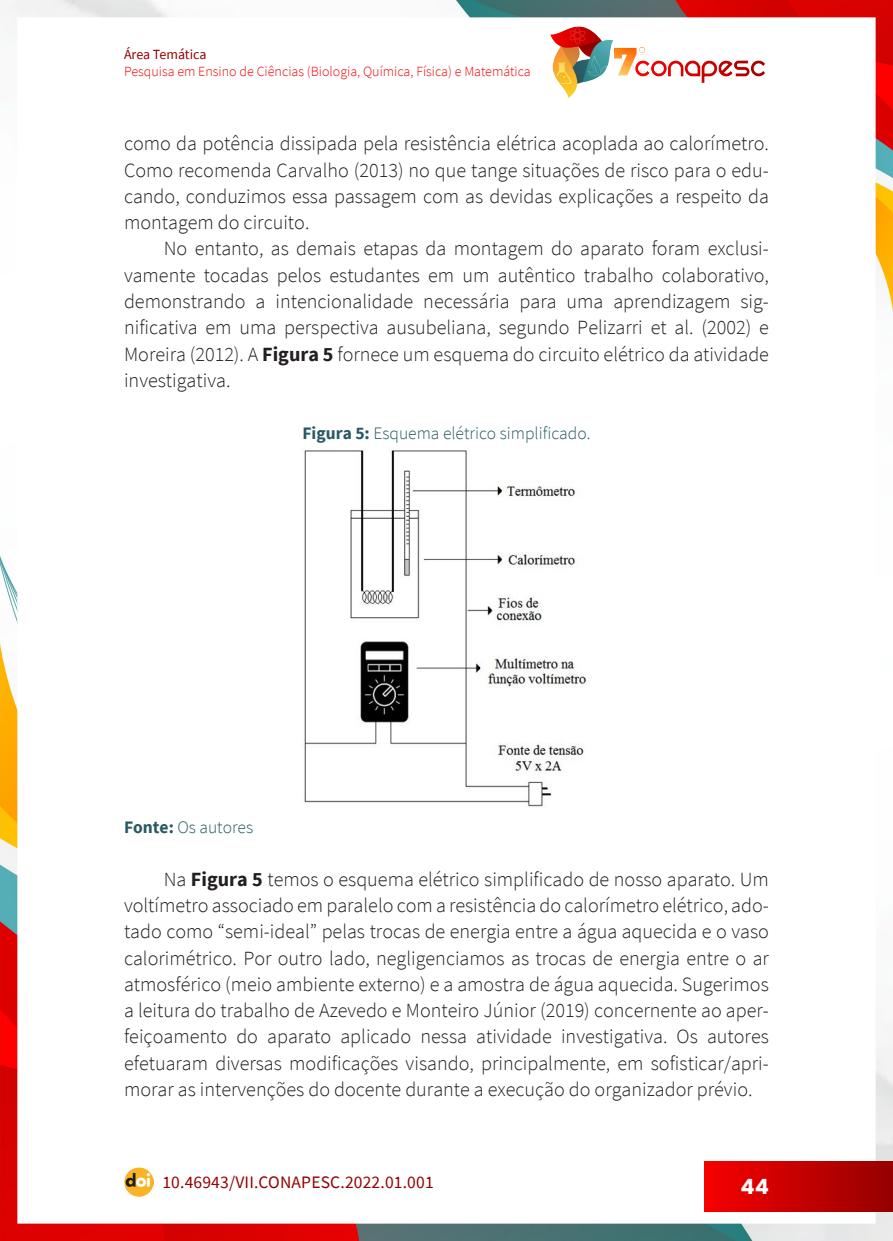
<style>
.page{position:relative;width:893px;height:1241px;background:#fff}
.page>*{position:absolute;margin:0;border:0;box-sizing:border-box;transform-origin:0 0}
.t1{font:700 21px "Poppins";color:#fff}
._7_CORPO{font:300 20.12px/26.2px "Source Sans Pro";color:#231f20;text-align:justify}
._12_LEGENDAS{font:300 17.5px "Source Sans Pro";color:#295a64}
.t2{font:17.5px "Source Sans Pro";letter-spacing:.01em;color:#940000}
._13_FONTES{font:300 17.5px "Source Sans Pro";color:#295a64}
.t3{font:300 14px "Source Sans Pro";color:#f80000}
.t4{font:14px "Source Sans Pro";letter-spacing:-.005em;color:#940000}
.s1{font-weight:700}
</style>
<div class="page">
<img style="left:0;top:0;width:893px;height:1240px">
<div style="left:17px;top:17px;width:859px;height:1206px;background:#fff"></div>
<img style="left:124px;top:1167px;width:30px;height:29px">
<div style="left:704px;top:1161px;width:189px;height:49px;background:linear-gradient(to right,#f80000,#950000)"></div>
<img style="left:550px;top:26px;width:215px;height:72px">
<img style="left:304px;top:450px;width:282px;height:357px">
<p class="t4" style="left:124px;top:45px;width:84px">Área Temática</p>
<p class="t3" style="left:124px;top:62px;width:408px">Pesquisa em Ensino de Ciências (Biologia, Química, Física) e Matemática</p>
<p class="_7_CORPO" style="left:124px;top:130px;width:646px">como da potência dissipada pela resistência elétrica acoplada ao calorímetro.<br>Como recomenda Carvalho (2013) no que tange situações de risco para o edu&shy;cando, conduzimos essa passagem com as devidas explicações a respeito da montagem do circuito.</p>
<p class="_7_CORPO" style="left:124px;top:235px;width:646px;text-indent:40px">No entanto, as demais etapas da montagem do aparato foram exclusi&shy;vamente tocadas pelos estudantes em um autêntico trabalho colaborativo, demonstrando a intencionalidade necessária para uma aprendizagem sig&shy;nificativa em uma perspectiva ausubeliana, segundo Pelizarri et al. (2002) e Moreira (2012). A <span class="s1">Figura 5</span> fornece um esquema do circuito elétrico da atividade investigativa.</p>
<p class="_12_LEGENDAS" style="left:302px;top:422px;width:290px"><span class="s1">Figura 5:</span> Esquema elétrico simplificado.</p>
<p class="_13_FONTES" style="left:124px;top:816px;width:131px"><span class="s1">Fonte:</span> Os autores</p>
<p class="_7_CORPO" style="left:124px;top:865px;width:646px;text-indent:40px">Na <span class="s1">Figura 5</span> temos o esquema elétrico simplificado de nosso aparato. Um voltímetro associado em paralelo com a resistência do calorímetro elétrico, ado&shy;tado como “semi-ideal” pelas trocas de energia entre a água aquecida e o vaso calorimétrico. Por outro lado, negligenciamos as trocas de energia entre o ar atmosférico (meio ambiente externo) e a amostra de água aquecida. Sugerimos a leitura do trabalho de Azevedo e Monteiro Júnior (2019) concernente ao aper&shy;feiçoamento do aparato aplicado nessa atividade investigativa. Os autores efetuaram diversas modificações visando, principalmente, em sofisticar/apri&shy;morar as intervenções do docente durante a execução do organizador prévio.</p>
<p class="t2" style="left:162px;top:1170px;width:273px">10.46943/VII.CONAPESC.2022.01.001</p>
<p class="t1" style="left:740px;top:1173px;width:30px">44</p>
</div>
